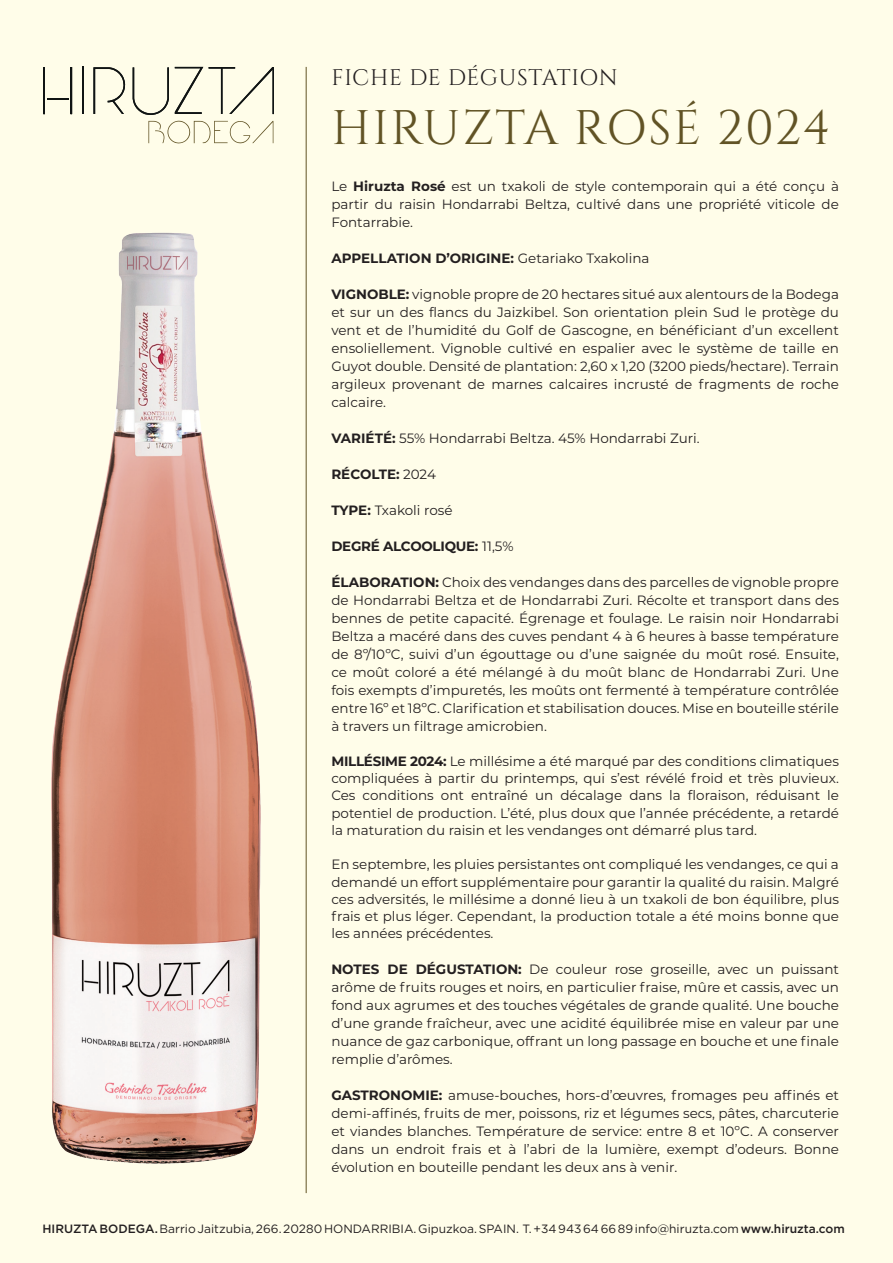
<style>
.page{position:relative;width:893px;height:1263px;background:#fffde9}
.page>*{position:absolute;margin:0;border:0;box-sizing:border-box;transform-origin:0 0}
.t1{font:48.45px "Cinzel";letter-spacing:.035em;color:#615325}
.t2{font:22.5px "Cinzel";letter-spacing:.015em;color:#231f20}
.t3{font:13.5px/18px "Montserrat";color:#231f20;text-align:justify}
.t4{font:700 13.5px "Montserrat";letter-spacing:-.01em;color:#231f20}
.t5{font:12px "Gotham";color:#231f20}
.s1{font-weight:700}
.s2{font-weight:400}
.s3{font-weight:500}
</style>
<div class="page">
<svg style="left:148px;top:121px;width:125px;height:22px"></svg>
<hr style="left:43px;top:67px;width:2px;height:47px;background:#101414">
<hr style="left:70px;top:67px;width:2px;height:47px;background:#101414">
<hr style="left:47px;top:98px;width:21px;height:2px;background:#101414">
<hr style="left:82px;top:67px;width:1px;height:47px;background:#101414">
<svg style="left:93px;top:67px;width:32px;height:47px"></svg>
<svg style="left:133px;top:67px;width:36px;height:48px"></svg>
<svg style="left:175px;top:67px;width:28px;height:47px"></svg>
<svg style="left:209px;top:67px;width:65px;height:47px"></svg>
<hr style="left:306px;top:67px;width:1px;height:1126px;background:#615325">
<img style="left:51px;top:232px;width:210px;height:932px">
<p class="t2" style="left:331px;top:64px;width:288px">FICHE DE DÉGUSTATION</p>
<p class="t1" style="left:331px;top:100px;width:501px">HIRUZTA ROSÉ 2024</p>
<p class="t3" style="left:331px;top:176px;width:509px">Le <span class="s1">Hiruzta Rosé</span> est un txakoli de style contemporain qui a été conçu à partir du raisin Hondarrabi Beltza, cultivé dans une propriété viticole de Fontarrabie.</p>
<p class="t4" style="left:331px;top:248px;width:320px">APPELLATION D’ORIGINE: <span class="s2">Getariako Txakolina</span></p>
<p class="t3" style="left:331px;top:284px;width:509px"><span class="s1">VIGNOBLE:</span> vignoble propre de 20 hectares situé aux alentours de la Bodega et sur un des flancs du Jaizkibel. Son orientation plein Sud le protège du vent et de l’humidité du Golf de Gascogne, en bénéficiant d’un excellent ensoliellement. Vignoble cultivé en espalier avec le système de taille en Guyot double. Densité de plantation: 2,60 x 1,20 (3200 pieds/hectare). Terrain argileux provenant de marnes calcaires incrusté de fragments de roche calcaire.</p>
<p class="t3" style="left:331px;top:428px;width:370px"><span class="s1">VARIÉTÉ:</span> 55% Hondarrabi Beltza. 45% Hondarrabi Zuri.</p>
<p class="t4" style="left:331px;top:464px;width:106px">RÉCOLTE: <span class="s2">2024</span></p>
<p class="t3" style="left:331px;top:500px;width:123px"><span class="s1">TYPE:</span> Txakoli rosé</p>
<p class="t4" style="left:331px;top:536px;width:184px">DEGRÉ ALCOOLIQUE: <span class="s2">11,5%</span></p>
<p class="t3" style="left:331px;top:572px;width:509px"><span class="s1">ÉLABORATION:</span> Choix des vendanges dans des parcelles de vignoble propre de Hondarrabi Beltza et de Hondarrabi Zuri. Récolte et transport dans des bennes de petite capacité. Égrenage et foulage. Le raisin noir Hondarrabi Beltza a macéré dans des cuves pendant 4 à 6 heures à basse température de 8º/10ºC, suivi d’un égouttage ou d’une saignée du moût rosé. Ensuite, ce moût coloré a été mélangé à du moût blanc de Hondarrabi Zuri. Une fois exempts d’impuretés, les moûts ont fermenté à température contrôlée entre 16º et 18ºC. Clarification et stabilisation douces. Mise en bouteille stérile à travers un filtrage amicrobien.</p>
<p class="t3" style="left:331px;top:752px;width:509px;line-height:17.2px"><span class="s1">MILLÉSIME 2024:</span> Le millésime a été marqué par des conditions climatiques compliquées à partir du printemps, qui s’est révélé froid et très pluvieux.<br>Ces conditions ont entraîné un décalage dans la floraison, réduisant le potentiel de production. L’été, plus doux que l’année précédente, a retardé la maturation du raisin et les vendanges ont démarré plus tard.</p>
<p class="t3" style="left:331px;top:855px;width:509px;line-height:17.2px">En septembre, les pluies persistantes ont compliqué les vendanges, ce qui a demandé un effort supplémentaire pour garantir la qualité du raisin. Malgré ces adversités, le millésime a donné lieu à un txakoli de bon équilibre, plus frais et plus léger. Cependant, la production totale a été moins bonne que les années précédentes.</p>
<p class="t3" style="left:331px;top:960px;width:509px"><span class="s1">NOTES DE DÉGUSTATION:</span> De couleur rose groseille, avec un puissant arôme de fruits rouges et noirs, en particulier fraise, mûre et cassis, avec un fond aux agrumes et des touches végétales de grande qualité. Une bouche d’une grande fraîcheur, avec une acidité équilibrée mise en valeur par une nuance de gaz carbonique, offrant un long passage en bouche et une finale remplie d’arômes.</p>
<p class="t3" style="left:331px;top:1086px;width:509px"><span class="s1">GASTRONOMIE:</span> amuse-bouches, hors-d’œuvres, fromages peu affinés et demi-affinés, fruits de mer, poissons, riz et légumes secs, pâtes, charcuterie et viandes blanches. Température de service: entre 8 et 10ºC. A conserver dans un endroit frais et à l’abri de la lumière, exempt d’odeurs. Bonne évolution en bouteille pendant les deux ans à venir.</p>
<p class="t5" style="left:43px;top:1221px;width:804px"><span class="s3">HIRUZTA BODEGA.</span> Barrio Jaitzubia, 266. 20280 HONDARRIBIA. Gipuzkoa. SPAIN. T. +34 943 64 66 89 info@hiruzta.com <span class="s3">www.hiruzta.com</span></p>
</div>
